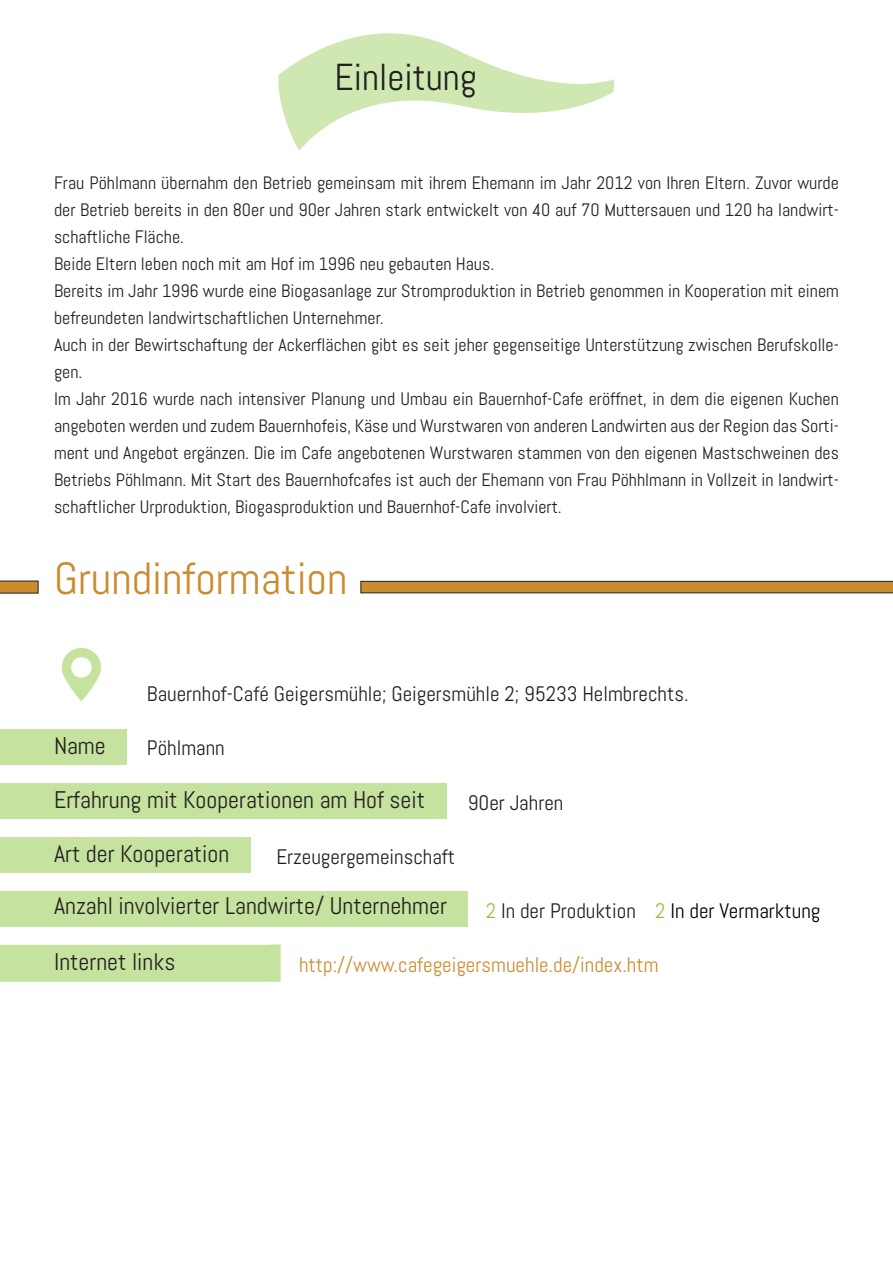
<style>
.page{position:relative;width:893px;height:1263px;background:#fff}
.page>*{position:absolute;margin:0;border:0;box-sizing:border-box;transform-origin:0 0}
.t1{font:45px "Abel";color:#cb8c30}
.t2{font:37.5px "Abel";color:#231f20}
.t3{font:24px "Abel";color:#231f20}
.t4{font:21px "Abel";color:#231f20}
.t5{font:21px "Abel";color:#cb8c30}
.t6{font:21px "Abel";color:#000}
.t7{font:18px/27px "Abel";color:#231f20;text-align:justify}
.s1{color:#8bc63e}
.s2{color:#231f20}
</style>
<div class="page">
<svg style="left:360px;top:580px;width:533px;height:14px;background:#b88844"></svg>
<svg style="left:0;top:580px;width:39px;height:14px"></svg>
<svg style="left:278px;top:33px;width:337px;height:118px"></svg>
<div style="left:0;top:729px;width:127px;height:36px;background:#c5e29e"></div>
<div style="left:0;top:783px;width:446px;height:36px;background:#c5e29e"></div>
<div style="left:0;top:837px;width:251px;height:36px;background:#c5e29e"></div>
<div style="left:0;top:891px;width:468px;height:36px;background:#c5e29e"></div>
<svg style="left:62px;top:648px;width:39px;height:53px"></svg>
<div style="left:0;top:944px;width:281px;height:38px;background:#c5e29e"></div>
<p class="t2" style="left:335px;top:53px;width:144px">Einleitung</p>
<p class="t7" style="left:54px;top:169px;width:786px">Frau Pöhlmann übernahm den Betrieb gemeinsam mit ihrem Ehemann im Jahr 2012 von Ihren Eltern. Zuvor wurde der Betrieb bereits in den 80er und 90er Jahren stark entwickelt von 40 auf 70 Muttersauen und 120 ha landwirt&shy;schaftliche Fläche.</p>
<p class="t7" style="left:54px;top:250px;width:442px">Beide Eltern leben noch mit am Hof im 1996 neu gebauten Haus.</p>
<p class="t7" style="left:54px;top:277px;width:786px">Bereits im Jahr 1996 wurde eine Biogasanlage zur Stromproduktion in Betrieb genommen in Kooperation mit einem befreundeten landwirtschaftlichen Unternehmer.</p>
<p class="t7" style="left:54px;top:331px;width:786px">Auch in der Bewirtschaftung der Ackerflächen gibt es seit jeher gegenseitige Unterstützung zwischen Berufskolle&shy;gen.</p>
<p class="t7" style="left:54px;top:385px;width:786px">Im Jahr 2016 wurde nach intensiver Planung und Umbau ein Bauernhof-Cafe eröffnet, in dem die eigenen Kuchen angeboten werden und zudem Bauernhofeis, Käse und Wurstwaren von anderen Landwirten aus der Region das Sorti&shy;ment und Angebot ergänzen. Die im Cafe angebotenen Wurstwaren stammen von den eigenen Mastschweinen des Betriebs Pöhlmann. Mit Start des Bauernhofcafes ist auch der Ehemann von Frau Pöhhlmann in Vollzeit in landwirt&shy;schaftlicher Urproduktion, Biogasproduktion und Bauernhof-Cafe involviert.</p>
<p class="t1" style="left:54px;top:550px;width:295px">Grundinformation</p>
<p class="t4" style="left:147px;top:680px;width:543px">Bauernhof-Café Geigersmühle; Geigersmühle 2; 95233 Helmbrechts.</p>
<p class="t3" style="left:54px;top:730px;width:53px">Name</p>
<p class="t3" style="left:54px;top:784px;width:373px">Erfahrung mit Kooperationen am Hof seit</p>
<p class="t3" style="left:54px;top:839px;width:177px">Art der Kooperation</p>
<p class="t3" style="left:54px;top:890px;width:394px">Anzahl involvierter Landwirte/ Unternehmer</p>
<p class="t4" style="left:147px;top:735px;width:79px">Pöhlmann</p>
<p class="t4" style="left:468px;top:789px;width:97px">90er Jahren</p>
<p class="t4" style="left:276px;top:843px;width:180px">Erzeugergemeinschaft</p>
<p class="t6" style="left:486px;top:897px;width:336px"><span class="s1">2</span> <span class="s2">In der Produktion</span> <span class="s1">2</span> In der Vermarktung</p>
<p class="t5" style="left:299px;top:951px;width:361px">http://www.cafegeigersmuehle.de/index.htm</p>
<p class="t3" style="left:54px;top:946px;width:123px">Internet links</p>
</div>
